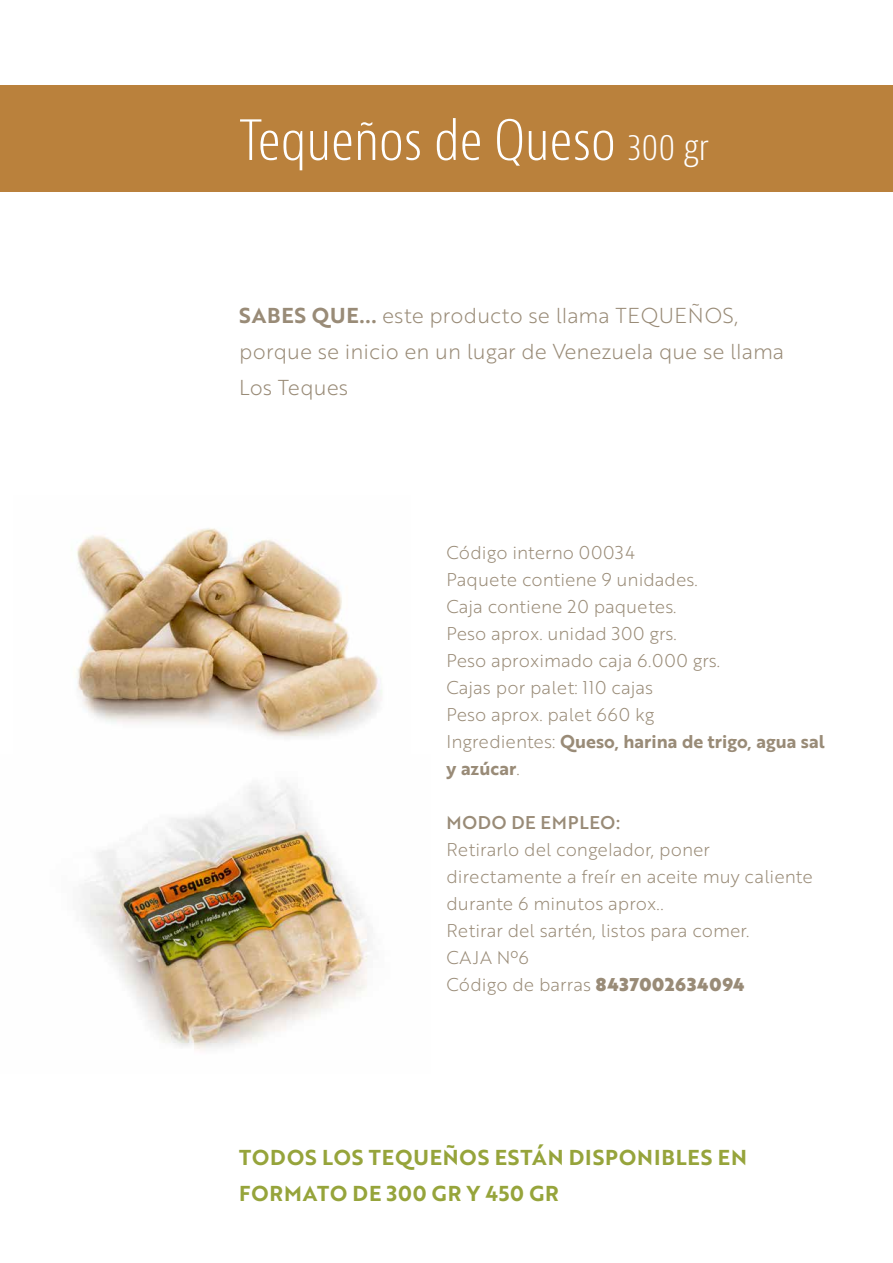
<style>
.page{position:relative;width:893px;height:1263px;background:#fff}
.page>*{position:absolute;margin:0;border:0;box-sizing:border-box;transform-origin:0 0}
.t1{font:300 condensed 54px "Bernina Sans";color:#fff}
.t2{font:21px/36px "Brother 1816 Light";color:#998b77}
.t3{font:21px/36px "Brother 1816 Bold";letter-spacing:.04em;color:#96a43b}
.t4{font:18px/27px "Brother 1816 Light";color:#998b77}
.t5{font:18px/27px "Brother 1816 Bold";color:#998b77}
.t6{font:18px "Brother 1816 Medium";letter-spacing:.04em;color:#998b77}
.s1{font-size:36px}
.s2{font-family:"Brother 1816 Bold"}
.s3{font-family:"Brother 1816 Light"}
.s4{font-family:"Brother 1816 Black"}
</style>
<div class="page">
<div style="left:0;top:85px;width:893px;height:106px;background:#ba813c"></div>
<img style="left:76px;top:528px;width:306px;height:210px">
<img style="left:82px;top:784px;width:288px;height:266px">
<h1 class="t1" style="left:239px;top:107px;width:472px">Tequeños de Queso <span class="s1">300 gr</span></h1>
<p class="t2" style="left:239px;top:297px;width:546px"><span class="s2">SABES QUE...</span> este producto se llama TEQUEÑOS, porque se inicio en un lugar de Venezuela que se llama<br>Los Teques</p>
<p class="t4" style="left:446px;top:538px;width:275px">Código interno 00034<br>Paquete contiene 9 unidades.<br>Caja contiene 20 paquetes.<br>Peso aprox. unidad 300 grs.<br>Peso aproximado caja 6.000 grs.<br>Cajas por palet: 110 cajas<br>Peso aprox. palet 660 kg</p>
<p class="t5" style="left:446px;top:727px;width:380px"><span class="s3">Ingredientes:</span> Queso, harina de trigo, agua sal y azúcar<span class="s3">.</span></p>
<p class="t6" style="left:446px;top:809px;width:175px">MODO DE EMPLEO:</p>
<p class="t4" style="left:446px;top:835px;width:368px">Retirarlo del congelador, poner directamente a freír en aceite muy caliente durante 6 minutos aprox..<br>Retirar del sartén, listos para comer.<br>CAJA Nº6<br>Código de barras <span class="s4">8437002634094</span></p>
<p class="t3" style="left:239px;top:1139px;width:509px">TODOS LOS TEQUEÑOS ESTÁN DISPONIBLES EN<br>FORMATO DE 300 GR Y 450 GR</p>
</div>
